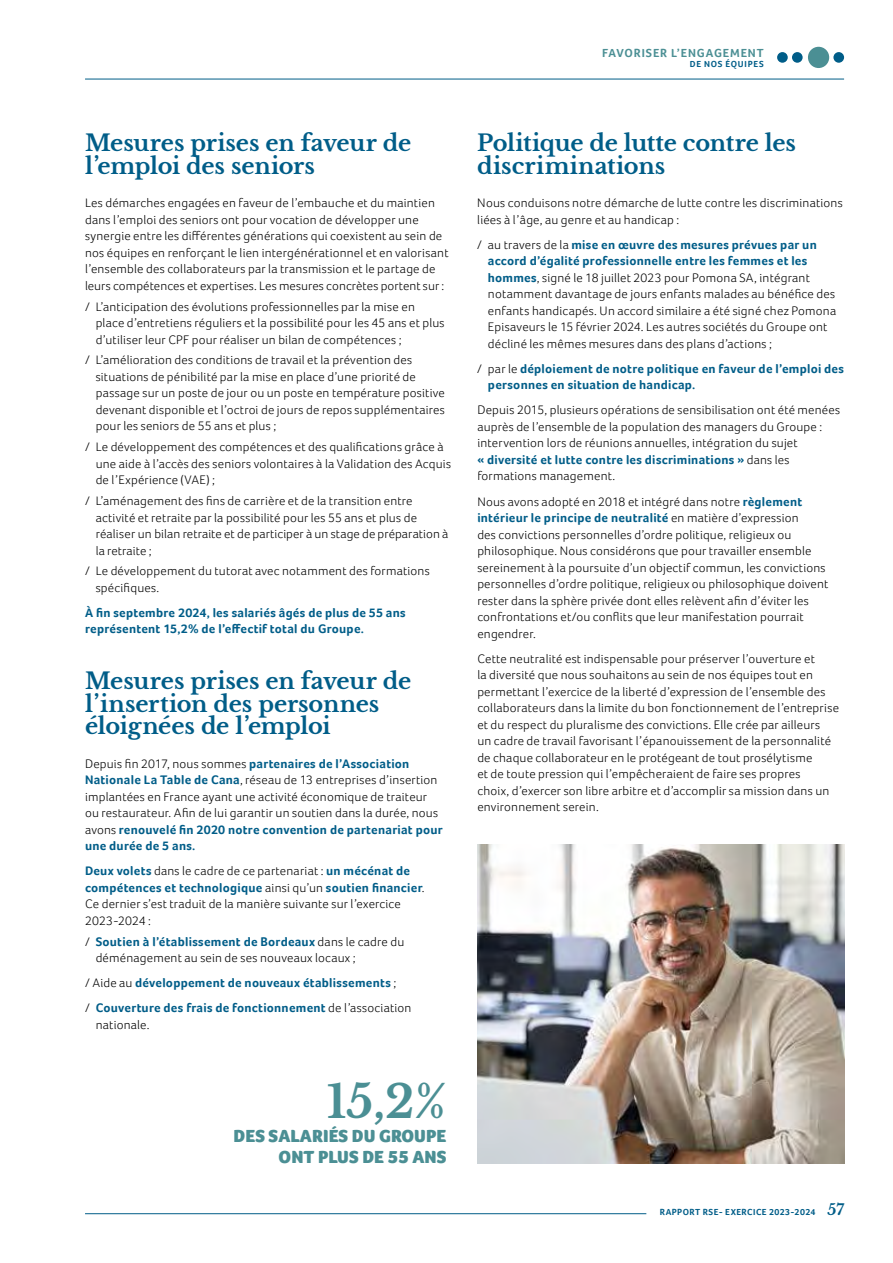
<style>
.page{position:relative;width:893px;height:1263px;background:#fff}
.page>*{position:absolute;margin:0;border:0;box-sizing:border-box;transform-origin:0 0}
.t1{font:700 45px "Libre Baskerville";color:#4b8f94}
.t2{font:700 22.5px/22.5px "Libre Baskerville";letter-spacing:-.01em;color:#005d88}
.t3{font:900 18px/21px "Foco";color:#4b8f94;text-align:right}
.t4{font:300 12.75px/16.5px "Foco";letter-spacing:.015em;color:#000}
.t5{font:700 12.75px/16.5px "Foco";letter-spacing:.02em;color:#005d88}
.t6{font:700 12px "Foco";letter-spacing:.075em;color:#4b8f94}
.t7{font:700 9px "Foco";letter-spacing:.06em;color:#005d88}
.t8{font:700 9px "Foco";letter-spacing:.085em;color:#005d88}
.s1{font-weight:700;color:#005d88}
.s2{font-weight:300;color:#000}
.s3{font-family:"Libre Baskerville";font-size:15px}
</style>
<div class="page">
<img style="left:477px;top:844px;width:367px;height:319px">
<hr style="left:85px;top:79px;width:759px;height:1px;background:#005d88">
<div style="left:808px;top:47px;width:21px;height:21px;background:#4b8f94;border-radius:50%"></div>
<div style="left:777px;top:52px;width:11px;height:11px;background:#005d88;border-radius:50%"></div>
<div style="left:792px;top:52px;width:11px;height:11px;background:#005d88;border-radius:50%"></div>
<div style="left:833px;top:52px;width:11px;height:11px;background:#005d88;border-radius:50%"></div>
<hr style="left:85px;top:1213px;width:561px;height:1px;background:#005d88">
<h2 class="t2" style="left:85px;top:132px;width:328px">Mesures prises en faveur de l’emploi des seniors</h2>
<p class="t4" style="left:85px;top:195px;width:365px">Les démarches engagées en faveur de l’embauche et du maintien dans l’emploi des seniors ont pour vocation de développer une synergie entre les différentes générations qui coexistent au sein de nos équipes en renforçant le lien intergénérationnel et en valorisant l’ensemble des collaborateurs par la transmission et le partage de leurs compétences et expertises. Les mesures concrètes portent sur :</p>
<p class="t4" style="left:96px;top:298px;width:350px;text-indent:-11px">/ L’anticipation des évolutions professionnelles par la mise en place d’entretiens réguliers et la possibilité pour les 45 ans et plus d’utiliser leur CPF pour réaliser un bilan de compétences ;</p>
<p class="t4" style="left:96px;top:352px;width:351px;text-indent:-11px">/ L’amélioration des conditions de travail et la prévention des situations de pénibilité par la mise en place d’une priorité de passage sur un poste de jour ou un poste en température positive devenant disponible et l’octroi de jours de repos supplémentaires pour les seniors de 55 ans et plus ;</p>
<p class="t4" style="left:96px;top:439px;width:357px;text-indent:-11px">/ Le développement des compétences et des qualifications grâce à une aide à l’accès des seniors volontaires à la Validation des Acquis de l’Expérience (VAE) ;</p>
<p class="t4" style="left:96px;top:492px;width:354px;text-indent:-11px">/ L’aménagement des fins de carrière et de la transition entre activité et retraite par la possibilité pour les 55 ans et plus de réaliser un bilan retraite et de participer à un stage de préparation à la retraite ;</p>
<p class="t4" style="left:96px;top:563px;width:336px;text-indent:-11px">/ Le développement du tutorat avec notamment des formations spécifiques.</p>
<p class="t5" style="left:85px;top:604px;width:322px">À fin septembre 2024, les salariés âgés de plus de 55 ans représentent 15,2% de l’effectif total du Groupe.</p>
<h2 class="t2" style="left:85px;top:670px;width:328px">Mesures prises en faveur de l’insertion des personnes éloignées de l’emploi</h2>
<p class="t4" style="left:85px;top:755px;width:359px">Depuis fin 2017, nous sommes <span class="s1">partenaires de l’Association Nationale La Table de Cana</span>, réseau de 13 entreprises d’insertion implantées en France ayant une activité économique de traiteur ou restaurateur. Afin de lui garantir un soutien dans la durée, nous avons <span class="s1">renouvelé fin 2020 notre convention de partenariat pour une durée de 5 ans.</span></p>
<p class="t4" style="left:85px;top:863px;width:341px"><span class="s1">Deux volets</span> dans le cadre de ce partenariat : <span class="s1">un mécénat de compétences et technologique</span> ainsi qu’un <span class="s1">soutien financier</span>.<br>Ce dernier s’est traduit de la manière suivante sur l’exercice 2023-2024 :</p>
<p class="t4" style="left:96px;top:933px;width:310px;text-indent:-11px">/ <span class="s1">Soutien à l’établissement de Bordeaux</span> dans le cadre du déménagement au sein de ses nouveaux locaux ;</p>
<p class="t5" style="left:85px;top:970px;width:328px;line-height:25px"><span class="s2">/ Aide au</span> développement de nouveaux établissements <span class="s2">;<br>/</span> Couverture des frais de fonctionnement <span class="s2">de l’association</span></p>
<p class="t4" style="left:96px;top:1016px;width:55px">nationale.</p>
<h1 class="t1" style="left:327px;top:1074px;width:121px">15,2%</h1>
<h3 class="t3" style="left:234px;top:1125px;width:214px">DES SALARIÉS DU GROUPE<br>ONT PLUS DE 55 ANS</h3>
<p class="t6" style="left:602px;top:46px;width:163px">FAVORISER L’ENGAGEMENT</p>
<p class="t8" style="left:690px;top:59px;width:75px">DE NOS ÉQUIPES</p>
<h2 class="t2" style="left:477px;top:132px;width:320px">Politique de lutte contre les discriminations</h2>
<p class="t4" style="left:477px;top:195px;width:367px">Nous conduisons notre démarche de lutte contre les discriminations liées à l’âge, au genre et au handicap :</p>
<p class="t4" style="left:488px;top:236px;width:350px;text-indent:-11px">/ au travers de la <span class="s1">mise en œuvre des mesures prévues par un accord d’égalité professionnelle entre les femmes et les hommes</span>, signé le 18 juillet 2023 pour Pomona SA, intégrant notamment davantage de jours enfants malades au bénéfice des enfants handicapés. Un accord similaire a été signé chez Pomona Episaveurs le 15 février 2024. Les autres sociétés du Groupe ont décliné les mêmes mesures dans des plans d’actions ;</p>
<p class="t5" style="left:488px;top:360px;width:358px;text-indent:-11px"><span class="s2">/ par le</span> déploiement de notre politique en faveur de l’emploi des personnes en situation de handicap.</p>
<p class="t4" style="left:477px;top:402px;width:364px">Depuis 2015, plusieurs opérations de sensibilisation ont été menées auprès de l’ensemble de la population des managers du Groupe : intervention lors de réunions annuelles, intégration du sujet<br><span class="s1">« diversité et lutte contre les discriminations »</span> dans les formations management.</p>
<p class="t4" style="left:477px;top:493px;width:353px">Nous avons adopté en 2018 et intégré dans notre <span class="s1">règlement intérieur le principe de neutralité</span> en matière d’expression<br>des convictions personnelles d’ordre politique, religieux ou philosophique. Nous considérons que pour travailler ensemble sereinement à la poursuite d’un objectif commun, les convictions personnelles d’ordre politique, religieux ou philosophique doivent rester dans la sphère privée dont elles relèvent afin d’éviter les confrontations et/ou conflits que leur manifestation pourrait engendrer.</p>
<p class="t4" style="left:477px;top:650px;width:363px">Cette neutralité est indispensable pour préserver l’ouverture et<br>la diversité que nous souhaitons au sein de nos équipes tout en permettant l’exercice de la liberté d’expression de l’ensemble des collaborateurs dans la limite du bon fonctionnement de l’entreprise et du respect du pluralisme des convictions. Elle crée par ailleurs<br>un cadre de travail favorisant l’épanouissement de la personnalité de chaque collaborateur en le protégeant de tout prosélytisme<br>et de toute pression qui l’empêcheraient de faire ses propres<br>choix, d’exercer son libre arbitre et d’accomplir sa mission dans un environnement serein.</p>
<p class="t7" style="left:660px;top:1207px;width:186px">RAPPORT RSE- EXERCICE 2023-2024 <span class="s3">57</span></p>
</div>
